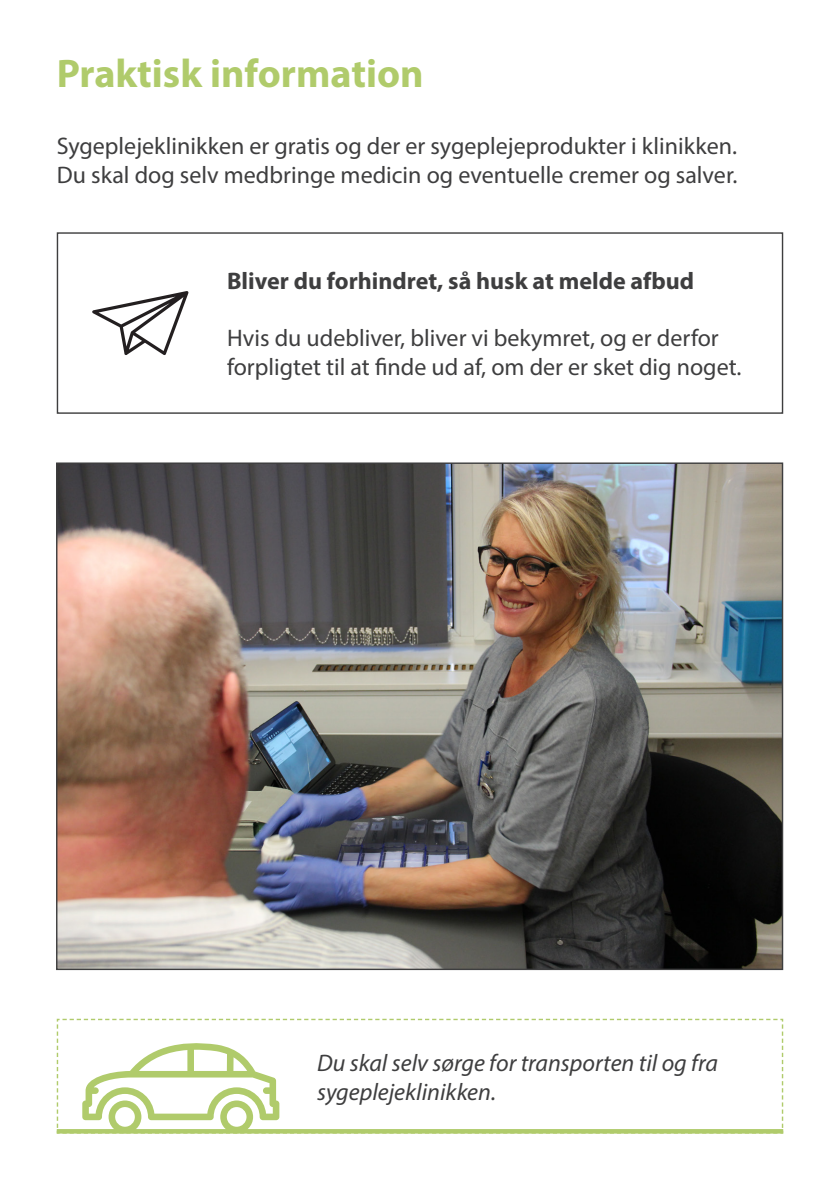
<style>
.page{position:relative;width:840px;height:1191px;background:#fff}
.page>*{position:absolute;margin:0;border:0;box-sizing:border-box;transform-origin:0 0}
.t1{font:700 40px "Myriad Pro";color:#b0cb6b}
.t2{font:24px/28.8px "Myriad Pro";color:#3e3e3f}
.t3{font:italic 24px "Myriad Pro";color:#3e3e3f}
.t4{font:700 24px "Myriad Pro";color:#3e3e3f}
</style>
<div class="page">
<svg style="left:92px;top:291px;width:96px;height:64px"></svg>
<div style="left:57px;top:232px;width:725px;height:182px;border:1px solid #3e3e3f"></div>
<img style="left:58px;top:464px;width:722px;height:504px">
<svg style="left:57px;top:1018px;width:725px;height:115px"></svg>
<p class="t1" style="left:57px;top:47px;width:368px">Praktisk information</p>
<p class="t2" style="left:57px;top:131px;width:681px">Sygeplejeklinikken er gratis og der er sygeplejeprodukter i klinikken.</p>
<p class="t2" style="left:57px;top:160px;width:682px">Du skal dog selv medbringe medicin og eventuelle cremer og salver.</p>
<p class="t4" style="left:227px;top:265px;width:468px">Bliver du forhindret, så husk at melde afbud</p>
<p class="t2" style="left:227px;top:324px;width:516px">Hvis du udebliver, bliver vi bekymret, og er derfor forpligtet til at finde ud af, om der er sket dig noget.</p>
<p class="t3" style="left:317px;top:1048px;width:402px">Du skal selv sørge for transporten til og fra</p>
<p class="t3" style="left:317px;top:1076px;width:180px">sygeplejeklinikken.</p>
</div>
